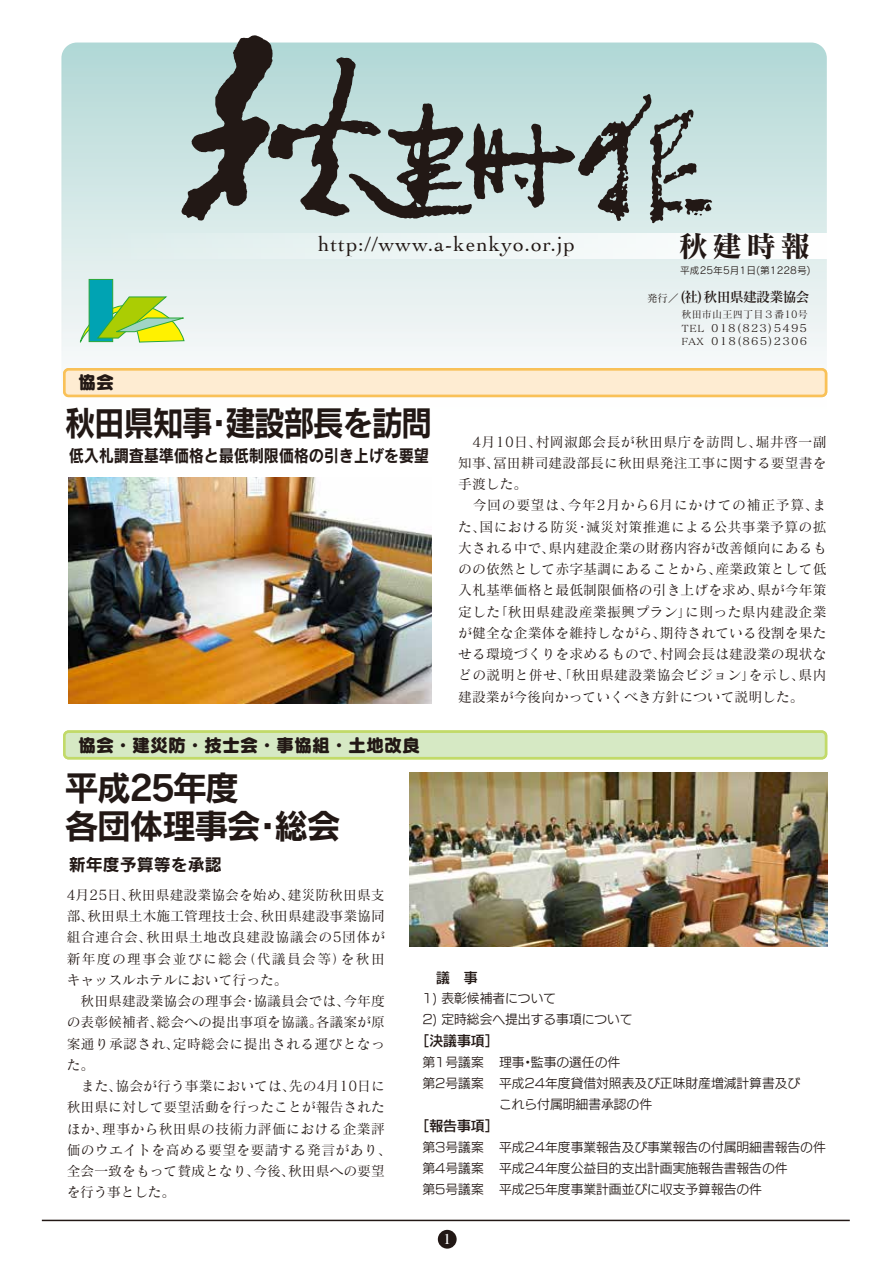
<style>
.page{position:relative;width:893px;height:1263px;background:#fff}
.page>*{position:absolute;margin:0;border:0;box-sizing:border-box;transform-origin:0 0}
.t1{font:34.5px/38.2px "Rodin CID B";letter-spacing:-.06em;color:#221815}
.t2{font:34.5px "Rodin CID B";letter-spacing:-.06em;color:#221815;scale:.91 1}
.t3{font:29.7px "Matisse CID B";color:#221815}
.t4{font:21.3px "Cochin";letter-spacing:.05em;color:#221815}
.t5{font:18px "Seurat CID EB";color:#221815}
.t6{font:16.95px "Rodin CID B";letter-spacing:-.02em;color:#221815;scale:.9 1}
.t7{font:16.95px "Rodin CID B";color:#221815}
.t8{font:14.1px "Matisse CID DB";letter-spacing:-.065em;color:#221815}
.t9{font:13.8px/21.3px "Matisse CID M";letter-spacing:.005em;color:#221815}
.t10{font:13.8px "New Rodin CID DB";color:#221815}
.t11{font:13.5px "Matisse CID DB";color:#fff}
.t12{font:12.75px/21.3px "New Rodin CID M";color:#221815}
.t13{font:10.65px/13.2px "Matisse CID M";letter-spacing:.1em;color:#221815;scale:1.1 1}
.t14{font:10.05px "Matisse CID M";letter-spacing:.02em;color:#221815}
.t15{font:9.75px "Rodin CID M";letter-spacing:.005em;color:#221815}
.s1{font-family:"Matisse CID M";font-size:10.5px}
.s2{font-size:9.6px}
</style>
<div class="page">
<img style="left:61px;top:43px;width:766px;height:355px">
<div style="left:89px;top:279px;width:24px;height:63px;background:#00a3b3;border:1px solid #2aa738"></div>
<svg style="left:80px;top:297px;width:104px;height:47px"></svg>
<svg style="left:181px;top:35px;width:531px;height:188px;background:#a0b3b1"></svg>
<div style="left:87px;top:233px;width:740px;height:26px;background:linear-gradient(to right,#deedec,#fefefe)"></div>
<div style="left:438px;top:1230px;width:19px;height:18px;background:#221815;border-radius:50%"></div>
<hr style="left:42px;top:1220px;width:808px;height:1px;background:#221815">
<div style="left:64px;top:369px;width:762px;height:27px;background:#feecd2;border-radius:4px"></div>
<div style="left:63px;top:368px;width:764px;height:29px;border:3px solid #f9c158;border-radius:4px"></div>
<img style="left:69px;top:478px;width:362px;height:225px">
<div style="left:64px;top:732px;width:762px;height:26px;background:#d6e9c4;border-radius:4px"></div>
<div style="left:63px;top:730px;width:764px;height:29px;border:3px solid #c2da69;border-radius:4px"></div>
<img style="left:409px;top:772px;width:418px;height:174px">
<h3 class="t5" style="left:78px;top:370px;width:38px">協会</h3>
<h3 class="t4" style="left:318px;top:232px;width:259px">http://www.a-kenkyo.or.jp</h3>
<h2 class="t3" style="left:678px;top:228px;width:133px">秋建時報</h2>
<p class="t15" style="left:680px;top:264px;width:132px">平成25年5月1日(第1228号)</p>
<p class="t8" style="left:647px;top:288px;width:164px"><span class="s1">発行／</span> (社)秋田県建設業協会</p>
<p class="t14" style="left:681px;top:308px;width:128px">秋田市山王四丁目３番10号</p>
<p class="t13" style="left:681px;top:321px;width:116px"><span class="s2">TEL</span> 018(823)5495<br><span class="s2">FAX</span> 018(865)2306</p>
<h1 class="t2" style="left:64px;top:400px;width:406px">秋田県知事・建設部長を訪問</h1>
<p class="t6" style="left:69px;top:444px;width:402px">低入札調査基準価格と最低制限価格の引き上げを要望</p>
<h3 class="t5" style="left:78px;top:732px;width:344px">協会・建災防・技士会・事協組・土地改良</h3>
<h1 class="t1" style="left:64px;top:767px;width:278px">平成25年度<br>各団体理事会・総会</h1>
<p class="t7" style="left:69px;top:854px;width:155px">新年度予算等を承認</p>
<p class="t9" style="left:458px;top:431px;width:370px">　4月10日、村岡淑郞会長が秋田県庁を訪問し、堀井啓一副知事、冨田耕司建設部長に秋田県発注工事に関する要望書を手渡した。<br>　今回の要望は、今年2月から6月にかけての補正予算、また、国における防災・減災対策推進による公共事業予算の拡大される中で、県内建設企業の財務内容が改善傾向にあるものの依然として赤字基調にあることから、産業政策として低入札基準価格と最低制限価格の引き上げを求め、県が今年策定した「秋田県建設産業振興プラン」に則った県内建設企業が健全な企業体を維持しながら、期待されている役割を果たせる環境づくりを求めるもので、村岡会長は建設業の現状などの説明と併せ、「秋田県建設業協会ビジョン」を示し、県内建設業が今後向かっていくべき方針について説明した。</p>
<p class="t9" style="left:67px;top:884px;width:320px">4月25日、秋田県建設業協会を始め、建災防秋田県支部、秋田県土木施工管理技士会、秋田県建設事業協同組合連合会、秋田県土地改良建設協議会の5団体が新年度の理事会並びに総会（代議員会等）を秋田キャッスルホテルにおいて行った。<br>　秋田県建設業協会の理事会・協議員会では、今年度の表彰候補者、総会への提出事項を協議。各議案が原案通り承認され、定時総会に提出される運びとなった。</p>
<p class="t9" style="left:67px;top:1075px;width:327px;text-indent:14px">また、協会が行う事業においては、先の4月10日に秋田県に対して要望活動を行ったことが報告されたほか、理事から秋田県の技術力評価における企業評価のウエイトを高める要望を要請する発言があり、全会一致をもって賛成となり、今後、秋田県への要望を行う事とした。</p>
<p class="t10" style="left:422px;top:968px;width:57px">　議　事</p>
<p class="t12" style="left:422px;top:987px;width:135px">1) 表彰候補者について</p>
<p class="t12" style="left:422px;top:1008px;width:212px">2) 定時総会へ提出する事項について</p>
<p class="t10" style="left:416px;top:1032px;width:84px">［決議事項］</p>
<p class="t12" style="left:422px;top:1051px;width:199px">第1号議案 理事・監事の選任の件</p>
<p class="t12" style="left:422px;top:1072px;width:379px">第2号議案 平成24年度貸借対照表及び正味財産増減計算書及び</p>
<p class="t12" style="left:499px;top:1093px;width:155px">これら付属明細書承認の件</p>
<p class="t10" style="left:416px;top:1117px;width:84px">［報告事項］</p>
<p class="t12" style="left:422px;top:1136px;width:405px">第3号議案 平成24年度事業報告及び事業報告の付属明細書報告の件第4号議案 平成24年度公益目的支出計画実施報告書報告の件<br>第5号議案 平成25年度事業計画並びに収支予算報告の件</p>
<p class="t11" style="left:443px;top:1231px;width:10px">1</p>
</div>
